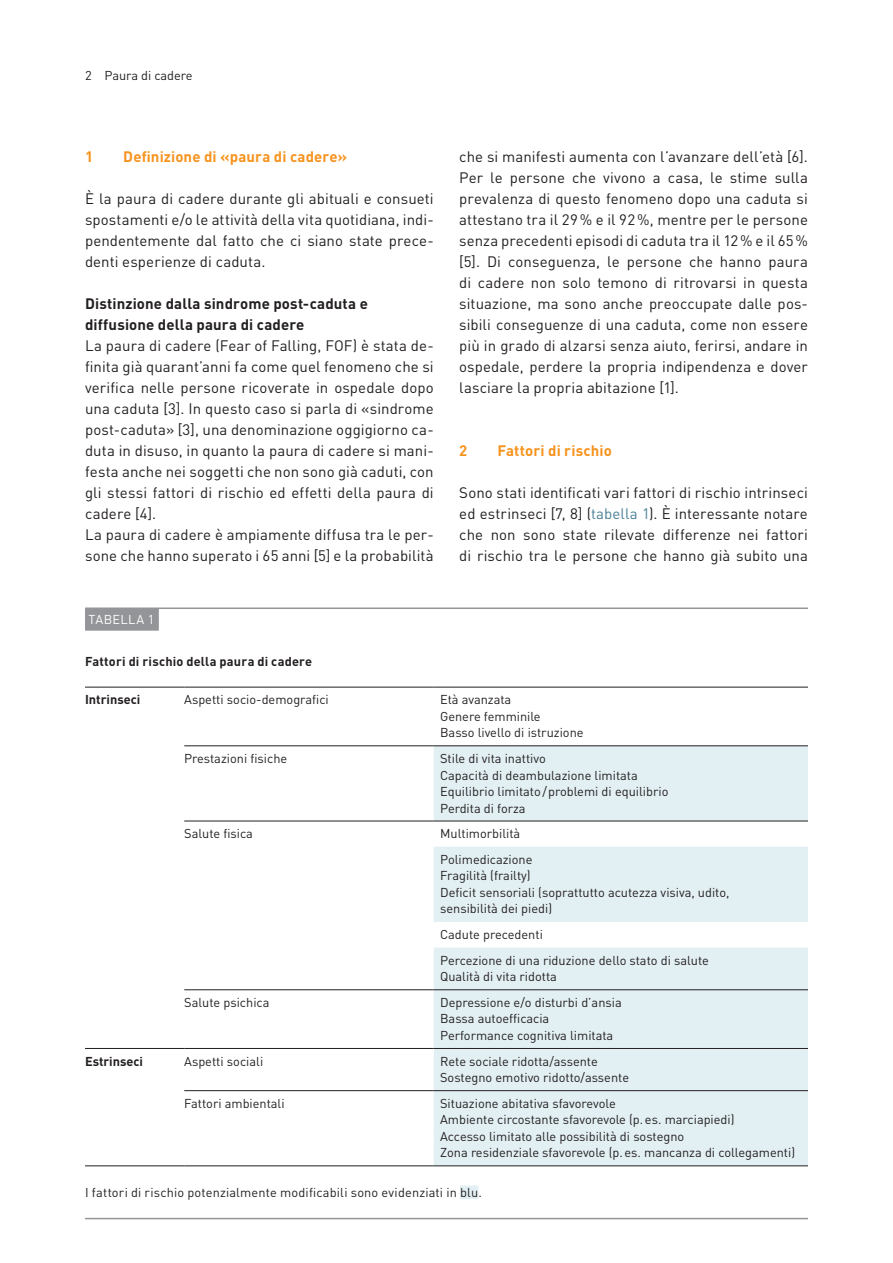
<style>
.page{position:relative;width:893px;height:1263px;background:#fff}
.page>*{position:absolute;margin:0;border:0;box-sizing:border-box;transform-origin:0 0}
.t1{font:15px/21px "DIN Pro";letter-spacing:.005em;color:#231f20;text-align:justify}
.t2{font:700 15px/21px "DIN Pro";letter-spacing:.01em;color:#231f20}
.t3{font:700 15px "DIN Pro";letter-spacing:.01em;color:#f7931d}
.t4{font:12.75px/16.5px "DIN Pro";color:#231f20}
.t5{font:700 12.75px "DIN Pro";letter-spacing:.015em;color:#231f20}
.t6{font:12.75px "DIN Pro";letter-spacing:.03em;color:#fff}
.s1{color:#4a8096}
</style>
<div class="page">
<div style="left:460px;top:1185px;width:18px;height:14px;background:#e2eff3"></div>
<hr style="left:85px;top:607px;width:723px;height:2px;background:#939598">
<div style="left:85px;top:608px;width:74px;height:23px;background:#939598"></div>
<svg style="left:434px;top:746px;width:374px;height:419px;background:#e4f0f3"></svg>
<hr style="left:85px;top:687px;width:99px;height:1px;background:#231f20">
<hr style="left:184px;top:687px;width:250px;height:1px;background:#231f20">
<hr style="left:434px;top:687px;width:374px;height:1px;background:#231f20">
<hr style="left:184px;top:745px;width:250px;height:1px;background:#231f20">
<hr style="left:434px;top:745px;width:374px;height:1px;background:#231f20">
<hr style="left:184px;top:821px;width:250px;height:1px;background:#231f20">
<hr style="left:434px;top:821px;width:374px;height:1px;background:#231f20">
<hr style="left:184px;top:989px;width:250px;height:1px;background:#231f20">
<hr style="left:434px;top:989px;width:374px;height:1px;background:#231f20">
<hr style="left:85px;top:1048px;width:99px;height:1px;background:#231f20">
<hr style="left:184px;top:1048px;width:250px;height:1px;background:#231f20">
<hr style="left:434px;top:1048px;width:374px;height:1px;background:#231f20">
<hr style="left:184px;top:1090px;width:250px;height:1px;background:#231f20">
<hr style="left:434px;top:1090px;width:374px;height:1px;background:#231f20">
<hr style="left:85px;top:1165px;width:99px;height:1px;background:#231f20">
<hr style="left:184px;top:1165px;width:250px;height:1px;background:#231f20">
<hr style="left:434px;top:1165px;width:374px;height:1px;background:#231f20">
<hr style="left:85px;top:1218px;width:723px;height:1px;background:#939598">
<p class="t4" style="left:85px;top:66px;width:109px">2 Paura di cadere</p>
<p class="t3" style="left:85px;top:146px;width:10px">1</p>
<p class="t3" style="left:123px;top:146px;width:225px">Definizione di «paura di cadere»</p>
<p class="t1" style="left:85px;top:187px;width:350px">È la paura di cadere durante gli abituali e consueti spostamenti e/o le attività della vita quotidiana, indi&shy;pendentemente dal fatto che ci siano state prece&shy;denti esperienze di caduta.</p>
<p class="t2" style="left:85px;top:292px;width:284px">Distinzione dalla sindrome post-caduta e diffusione della paura di cadere</p>
<p class="t1" style="left:85px;top:334px;width:350px;text-align:left">La paura di cadere (Fear of Falling, FOF) è stata de&shy;finita già quarant’anni fa come quel fenomeno che si verifica nelle persone ricoverate in ospedale dopo una caduta [3]. In questo caso si parla di «sindrome post-caduta» [3], una denominazione oggigiorno ca&shy;duta in disuso, in quanto la paura di cadere si mani&shy;festa anche nei soggetti che non sono già caduti, con gli stessi fattori di rischio ed effetti della paura di cadere [4].<br>La paura di cadere è ampiamente diffusa tra le per&shy;sone che hanno superato i 65 anni [5] e la probabilità</p>
<p class="t6" style="left:89px;top:611px;width:67px">TABELLA 1</p>
<p class="t5" style="left:85px;top:653px;width:229px">Fattori di rischio della paura di cadere</p>
<p class="t1" style="left:459px;top:145px;width:350px;text-align:left">che si manifesti aumenta con l’avanzare dell’età [6].<br>Per le persone che vivono a casa, le stime sulla prevalenza di questo fenomeno dopo una caduta si attestano tra il 29% e il 92%, mentre per le persone senza precedenti episodi di caduta tra il 12% e il 65% [5]. Di conseguenza, le persone che hanno paura di cadere non solo temono di ritrovarsi in questa situazione, ma sono anche preoccupate dalle pos&shy;sibili conseguenze di una caduta, come non essere più in grado di alzarsi senza aiuto, ferirsi, andare in ospedale, perdere la propria indipendenza e dover lasciare la propria abitazione [1].</p>
<p class="t3" style="left:459px;top:440px;width:10px">2</p>
<p class="t3" style="left:497px;top:440px;width:116px">Fattori di rischio</p>
<p class="t1" style="left:459px;top:481px;width:350px">Sono stati identificati vari fattori di rischio intrinseci ed estrinseci [7, 8] (<span class="s1">tabella 1</span>). È interessante notare che non sono state rilevate differenze nei fattori di rischio tra le persone che hanno già subito una</p>
<p class="t5" style="left:85px;top:691px;width:57px">Intrinseci</p>
<p class="t4" style="left:184px;top:691px;width:146px">Aspetti socio-demografici</p>
<p class="t4" style="left:440px;top:691px;width:145px">Età avanzata<br>Genere femminile<br>Basso livello di istruzione</p>
<p class="t4" style="left:184px;top:750px;width:105px">Prestazioni fisiche</p>
<p class="t4" style="left:440px;top:750px;width:230px">Stile di vita inattivo<br>Capacità di deambulazione limitata<br>Equilibrio limitato/problemi di equilibrio<br>Perdita di forza</p>
<p class="t4" style="left:184px;top:825px;width:70px">Salute fisica</p>
<p class="t4" style="left:440px;top:820px;width:94px;line-height:25.7px">Multimorbilità<br>Polimedicazione</p>
<p class="t4" style="left:440px;top:867px;width:291px">Fragilità (frailty)<br>Deficit sensoriali (soprattutto acutezza visiva, udito, sensibilità dei piedi)</p>
<p class="t4" style="left:440px;top:921px;width:270px;line-height:25.7px">Cadute precedenti<br>Percezione di una riduzione dello stato di salute</p>
<p class="t4" style="left:440px;top:968px;width:118px">Qualità di vita ridotta</p>
<p class="t4" style="left:184px;top:993px;width:87px">Salute psichica</p>
<p class="t4" style="left:440px;top:993px;width:183px">Depressione e/o disturbi d’ansia<br>Bassa autoefficacia<br>Performance cognitiva limitata</p>
<p class="t5" style="left:85px;top:1052px;width:60px">Estrinseci</p>
<p class="t4" style="left:184px;top:1052px;width:80px">Aspetti sociali</p>
<p class="t4" style="left:440px;top:1052px;width:190px">Rete sociale ridotta/assente<br>Sostegno emotivo ridotto/assente</p>
<p class="t4" style="left:184px;top:1094px;width:102px">Fattori ambientali</p>
<p class="t4" style="left:440px;top:1094px;width:357px">Situazione abitativa sfavorevole<br>Ambiente circostante sfavorevole (p.es. marciapiedi)<br>Accesso limitato alle possibilità di sostegno<br>Zona residenziale sfavorevole (p.es. mancanza di collegamenti)</p>
<p class="t4" style="left:85px;top:1183px;width:398px">I fattori di rischio potenzialmente modificabili sono evidenziati in blu.</p>
</div>
